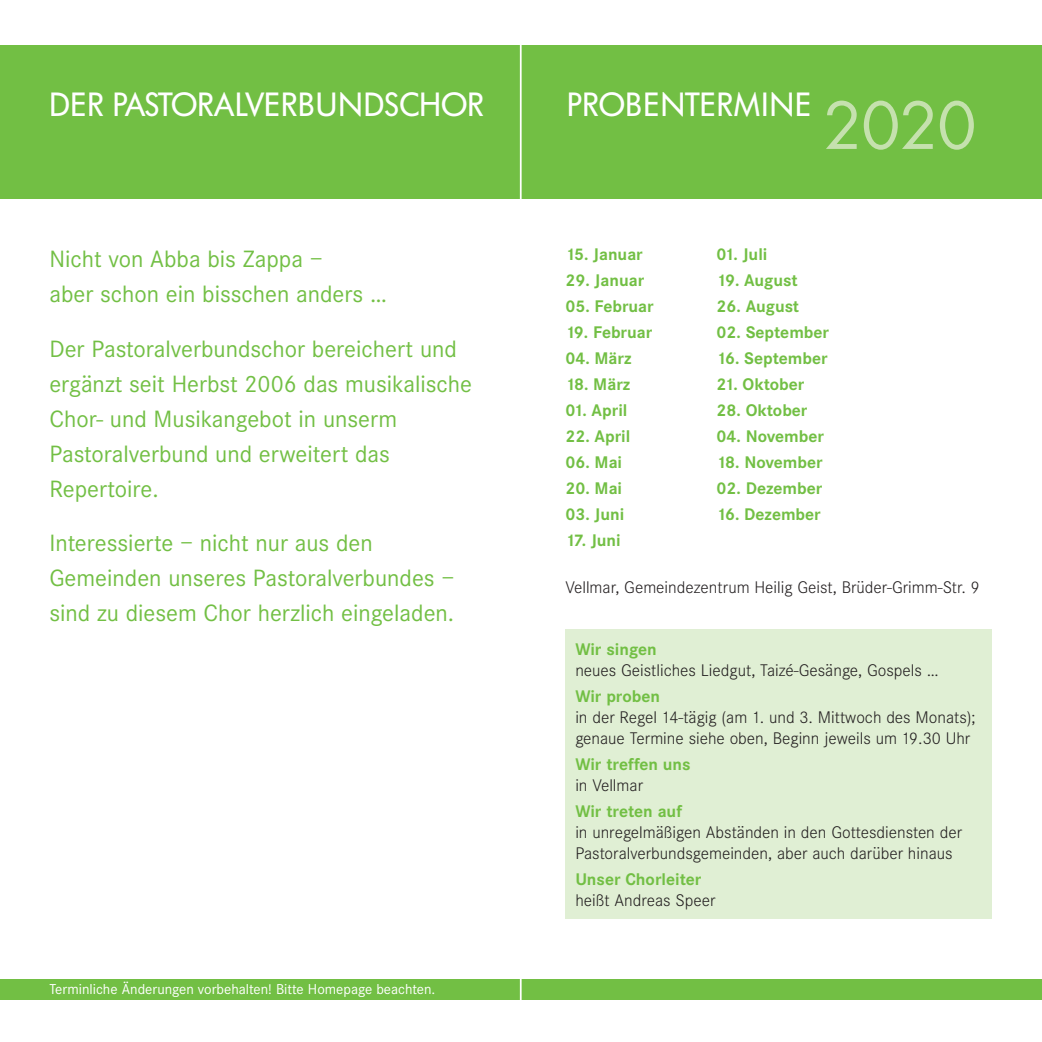
<style>
.page{position:relative;width:1042px;height:1042px;background:#fff}
.page>*{position:absolute;margin:0;border:0;box-sizing:border-box;transform-origin:0 0}
.t1{font:63px "Futura";color:#c5e1ae}
.t2{font:33.25px "Futura BQ";letter-spacing:-.01em;color:#fff}
.t3{font:33.25px "Futura BQ";letter-spacing:.01em;color:#fff}
.t4{font:24.5px/35px "Corporate S";color:#72bf44}
.t5{font:300 17.5px/21px "Corporate S";color:#231f20}
.t6{font:700 17.5px "Corporate S";color:#72bf44}
.t7{font:14.88px "Corporate S";color:#fff}
</style>
<div class="page">
<div style="left:565px;top:628px;width:427px;height:290px;background:#e0efd4"></div>
<div style="left:0;top:45px;width:1041px;height:154px;background:#72bf44"></div>
<div style="left:0;top:979px;width:1041px;height:21px;background:#72bf44"></div>
<hr style="left:520px;top:0;width:2px;height:1042px;background:#fff">
<h2 class="t2" style="left:49px;top:86px;width:435px">DER PASTORALVERBUNDSCHOR</h2>
<h3 class="t4" style="left:49px;top:242px;width:339px">Nicht von Abba bis Zappa –<br>aber schon ein bisschen anders …</h3>
<h3 class="t4" style="left:49px;top:332px;width:424px">Der Pastoralverbundschor bereichert und ergänzt seit Herbst 2006 das musikalische Chor- und Musikangebot in unserm Pastoralverbund und erweitert das Repertoire.</h3>
<h3 class="t4" style="left:49px;top:526px;width:407px">Interessierte – nicht nur aus den<br>Gemeinden unseres Pastoralverbundes – sind zu diesem Chor herzlich eingeladen.</h3>
<p class="t7" style="left:49px;top:982px;width:387px">Terminliche Änderungen vorbehalten! Bitte Homepage beachten.</p>
<h2 class="t3" style="left:567px;top:86px;width:245px">PROBENTERMINE</h2>
<h1 class="t1" style="left:823px;top:97px;width:154px">2020</h1>
<p class="t6" style="left:716px;top:246px;width:52px">01. Juli</p>
<p class="t6" style="left:716px;top:272px;width:83px">19. August</p>
<p class="t6" style="left:716px;top:298px;width:84px">26. August</p>
<p class="t6" style="left:716px;top:324px;width:114px">02. September</p>
<p class="t6" style="left:716px;top:350px;width:113px">16. September</p>
<p class="t6" style="left:716px;top:376px;width:89px">21. Oktober</p>
<p class="t6" style="left:716px;top:402px;width:92px">28. Oktober</p>
<p class="t6" style="left:716px;top:428px;width:109px">04. November</p>
<p class="t6" style="left:716px;top:454px;width:108px">18. November</p>
<p class="t6" style="left:716px;top:480px;width:107px">02. Dezember</p>
<p class="t6" style="left:716px;top:506px;width:106px">16. Dezember</p>
<p class="t6" style="left:565px;top:246px;width:79px">15. Januar</p>
<p class="t6" style="left:565px;top:272px;width:80px">29. Januar</p>
<p class="t6" style="left:565px;top:298px;width:90px">05. Februar</p>
<p class="t6" style="left:565px;top:324px;width:88px">19. Februar</p>
<p class="t6" style="left:565px;top:350px;width:68px">04. März</p>
<p class="t6" style="left:565px;top:376px;width:66px">18. März</p>
<p class="t6" style="left:565px;top:402px;width:64px">01. April</p>
<p class="t6" style="left:565px;top:428px;width:66px">22. April</p>
<p class="t6" style="left:565px;top:454px;width:58px">06. Mai</p>
<p class="t6" style="left:565px;top:480px;width:58px">20. Mai</p>
<p class="t6" style="left:565px;top:506px;width:60px">03. Juni</p>
<p class="t6" style="left:565px;top:532px;width:57px">17. Juni</p>
<p class="t5" style="left:565px;top:577px;width:416px">Vellmar, Gemeindezentrum Heilig Geist, Brüder-Grimm-Str. 9</p>
<p class="t6" style="left:575px;top:641px;width:83px">Wir singen</p>
<p class="t5" style="left:575px;top:660px;width:365px">neues Geistliches Liedgut, Taizé-Gesänge, Gospels …</p>
<p class="t6" style="left:575px;top:688px;width:86px">Wir proben</p>
<p class="t5" style="left:575px;top:707px;width:402px">in der Regel 14-tägig (am 1. und 3. Mittwoch des Monats); genaue Termine siehe oben, Beginn jeweils um 19.30 Uhr</p>
<p class="t6" style="left:575px;top:756px;width:117px">Wir treffen uns</p>
<p class="t5" style="left:575px;top:775px;width:69px">in Vellmar</p>
<p class="t6" style="left:575px;top:803px;width:108px">Wir treten auf</p>
<p class="t5" style="left:575px;top:822px;width:388px">in unregelmäßigen Abständen in den Gottesdiensten der<br>Pastoralverbundsgemeinden, aber auch darüber hinaus</p>
<p class="t6" style="left:575px;top:871px;width:128px">Unser Chorleiter</p>
<p class="t5" style="left:575px;top:890px;width:142px">heißt Andreas Speer</p>
</div>
